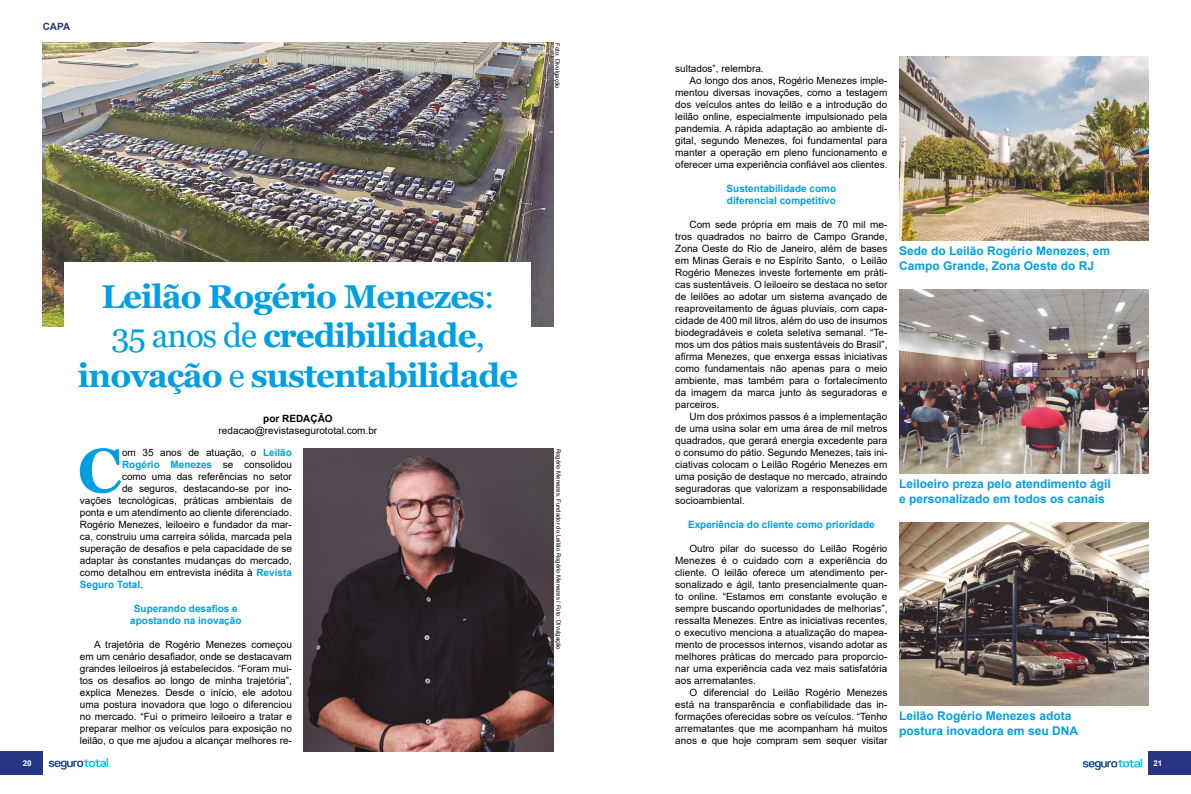
<style>
.page{position:relative;width:1191px;height:794px;background:#fff}
.page>*{position:absolute;margin:0;border:0;box-sizing:border-box;transform-origin:0 0}
.t1{font:700 62px "Georgia";color:#009fe3}
.t2{font:700 33px/39.6px "Georgia";letter-spacing:-.03em;color:#009fe3;text-align:center}
.t3{font:700 12px/14.4px "Arial";color:#009fe3}
.t4{font:10px/12px "Arial";color:#000;text-align:justify}
.t5{font:700 10px/12px "Arial";color:#009fe3;text-align:center}
.t6{font:700 10px "Arial";color:#000}
.t7{font:700 10px "Arial";color:#283583}
.t8{font:700 8px "Arial";color:#fff}
.t9{font:6px "Arial";color:#000}
.s1{font-weight:400}
.s2{font-weight:700;color:#009fe3}
.s3{font-weight:400;color:#000}
</style>
<div class="page">
<div style="left:0;top:751px;width:43px;height:24px;background:#283583"></div>
<svg style="left:49px;top:758px;width:59px;height:11px"></svg>
<div style="left:1148px;top:751px;width:43px;height:24px;background:#283583"></div>
<svg style="left:1082px;top:758px;width:60px;height:12px"></svg>
<img style="left:43px;top:43px;width:510px;height:283px">
<div style="left:65px;top:262px;width:466px;height:99px;background:#fff"></div>
<img style="left:304px;top:448px;width:249px;height:303px">
<img style="left:899px;top:57px;width:249px;height:183px">
<img style="left:899px;top:290px;width:249px;height:183px">
<img style="left:899px;top:522px;width:249px;height:183px">
<p class="t7" style="left:43px;top:19px;width:29px">CAPA</p>
<p class="t9" style="left:562px;top:43px;width:47px;rotate:90deg">Foto: Divulgação</p>
<h2 class="t2" style="left:78px;top:276px;width:442px">Leilão Rogério Menezes<span class="s1">:<br>35 anos de</span> credibilidade<span class="s1">, </span>inovação <span class="s1">e</span> sustentabilidade</h2>
<p class="t6" style="left:263px;top:411px;width:71px">por REDAÇÃO</p>
<p class="t4" style="left:219px;top:424px;width:160px">redacao@revistasegurototal.com.br</p>
<h1 class="t1" style="left:78px;top:431px;width:46px">C</h1>
<p class="t4" style="left:122px;top:446px;width:171px">om 35 anos de atuação, o <span class="s2">Leilão</span></p>
<p class="t5" style="left:122px;top:459px;width:171px">Rogério Menezes <span class="s3">se consolidou</span></p>
<p class="t4" style="left:122px;top:470px;width:171px">como uma das referências no setor</p>
<p class="t4" style="left:122px;top:482px;width:171px">de seguros, destacando-se por ino-</p>
<p class="t4" style="left:80px;top:494px;width:214px">vações tecnológicas, práticas ambientais de</p>
<p class="t4" style="left:80px;top:506px;width:214px">ponta e um atendimento ao cliente diferenciado.</p>
<p class="t4" style="left:80px;top:518px;width:214px">Rogério Menezes, leiloeiro e fundador da mar-</p>
<p class="t4" style="left:80px;top:530px;width:214px">ca, construiu uma carreira sólida, marcada pela</p>
<p class="t4" style="left:80px;top:542px;width:214px">superação de desafios e pela capacidade de se</p>
<p class="t4" style="left:80px;top:554px;width:214px">adaptar às constantes mudanças do mercado,</p>
<p class="t4" style="left:80px;top:566px;width:214px">como detalhou em entrevista inédita à <span class="s2">Revista</span></p>
<p class="t5" style="left:80px;top:579px;width:65px">Seguro Total<span class="s3">.</span></p>
<p class="t5" style="left:130px;top:603px;width:113px">Superando desafios e apostando na inovação</p>
<p class="t4" style="left:80px;top:638px;width:214px;text-indent:14px">A trajetória de Rogério Menezes começou em um cenário desafiador, onde se destacavam grandes leiloeiros já estabelecidos. “Foram mui&shy;tos os desafios ao longo de minha trajetória”, explica Menezes. Desde o início, ele adotou uma postura inovadora que logo o diferenciou no mercado. “Fui o primeiro leiloeiro a tratar e preparar melhor os veículos para exposição no leilão, o que me ajudou a alcançar melhores re-</p>
<p class="t9" style="left:563px;top:449px;width:202px;rotate:90deg">Rogério Menezes, Fundador do Leilão Rogério Menezes / Foto: Divulgação</p>
<p class="t4" style="left:675px;top:62px;width:90px">sultados”, relembra.</p>
<p class="t4" style="left:689px;top:74px;width:199px">Ao longo dos anos, Rogério Menezes imple-</p>
<p class="t4" style="left:675px;top:86px;width:214px">mentou diversas inovações, como a testagem</p>
<p class="t4" style="left:675px;top:98px;width:214px">dos veículos antes do leilão e a introdução do</p>
<p class="t4" style="left:675px;top:110px;width:214px">leilão online, especialmente impulsionado pela</p>
<p class="t4" style="left:675px;top:122px;width:214px">pandemia. A rápida adaptação ao ambiente di-</p>
<p class="t4" style="left:675px;top:134px;width:214px">gital, segundo Menezes, foi fundamental para</p>
<p class="t4" style="left:675px;top:146px;width:214px">manter a operação em pleno funcionamento e</p>
<p class="t4" style="left:675px;top:158px;width:214px">oferecer uma experiência confiável aos clientes.</p>
<p class="t5" style="left:726px;top:183px;width:111px;text-align:left">Sustentabilidade como diferencial competitivo</p>
<p class="t4" style="left:675px;top:218px;width:214px;text-indent:14px">Com sede própria em mais de 70 mil me&shy;tros quadrados no bairro de Campo Grande, Zona Oeste do Rio de Janeiro, além de bases em Minas Gerais e no Espírito Santo, o Leilão Rogério Menezes investe fortemente em práti&shy;cas sustentáveis. O leiloeiro se destaca no setor de leilões ao adotar um sistema avançado de reaproveitamento de águas pluviais, com capa&shy;cidade de 400 mil litros, além do uso de insumos biodegradáveis e coleta seletiva semanal. “Te&shy;mos um dos pátios mais sustentáveis do Brasil”, afirma Menezes, que enxerga essas iniciativas como fundamentais não apenas para o meio ambiente, mas também para o fortalecimento da imagem da marca junto às seguradoras e parceiros.</p>
<p class="t4" style="left:675px;top:410px;width:214px;text-indent:14px">Um dos próximos passos é a implementação de uma usina solar em uma área de mil metros quadrados, que gerará energia excedente para o consumo do pátio. Segundo Menezes, tais ini&shy;ciativas colocam o Leilão Rogério Menezes em uma posição de destaque no mercado, atraindo seguradoras que valorizam a responsabilidade socioambiental.</p>
<p class="t5" style="left:688px;top:519px;width:188px">Experiência do cliente como prioridade</p>
<p class="t4" style="left:675px;top:542px;width:214px;text-indent:14px">Outro pilar do sucesso do Leilão Rogério Menezes é o cuidado com a experiência do cliente. O leilão oferece um atendimento per&shy;sonalizado e ágil, tanto presencialmente quan&shy;to online. “Estamos em constante evolução e sempre buscando oportunidades de melhorias”, ressalta Menezes. Entre as iniciativas recentes, o executivo menciona a atualização do mapea&shy;mento de processos internos, visando adotar as melhores práticas do mercado para proporcio&shy;nar uma experiência cada vez mais satisfatória aos arrematantes.</p>
<p class="t4" style="left:675px;top:686px;width:214px;text-indent:14px">O diferencial do Leilão Rogério Menezes está na transparência e confiabilidade das in&shy;formações oferecidas sobre os veículos. “Tenho arrematantes que me acompanham há muitos anos e que hoje compram sem sequer visitar</p>
<p class="t3" style="left:899px;top:244px;width:212px">Sede do Leilão Rogério Menezes, em<br>Campo Grande, Zona Oeste do RJ</p>
<p class="t3" style="left:899px;top:477px;width:213px">Leiloeiro preza pelo atendimento ágil e personalizado em todos os canais</p>
<p class="t3" style="left:899px;top:709px;width:180px">Leilão Rogério Menezes adota postura inovadora em seu DNA</p>
<p class="t8" style="left:23px;top:757px;width:10px">20</p>
<p class="t8" style="left:1153px;top:757px;width:10px">21</p>
</div>
